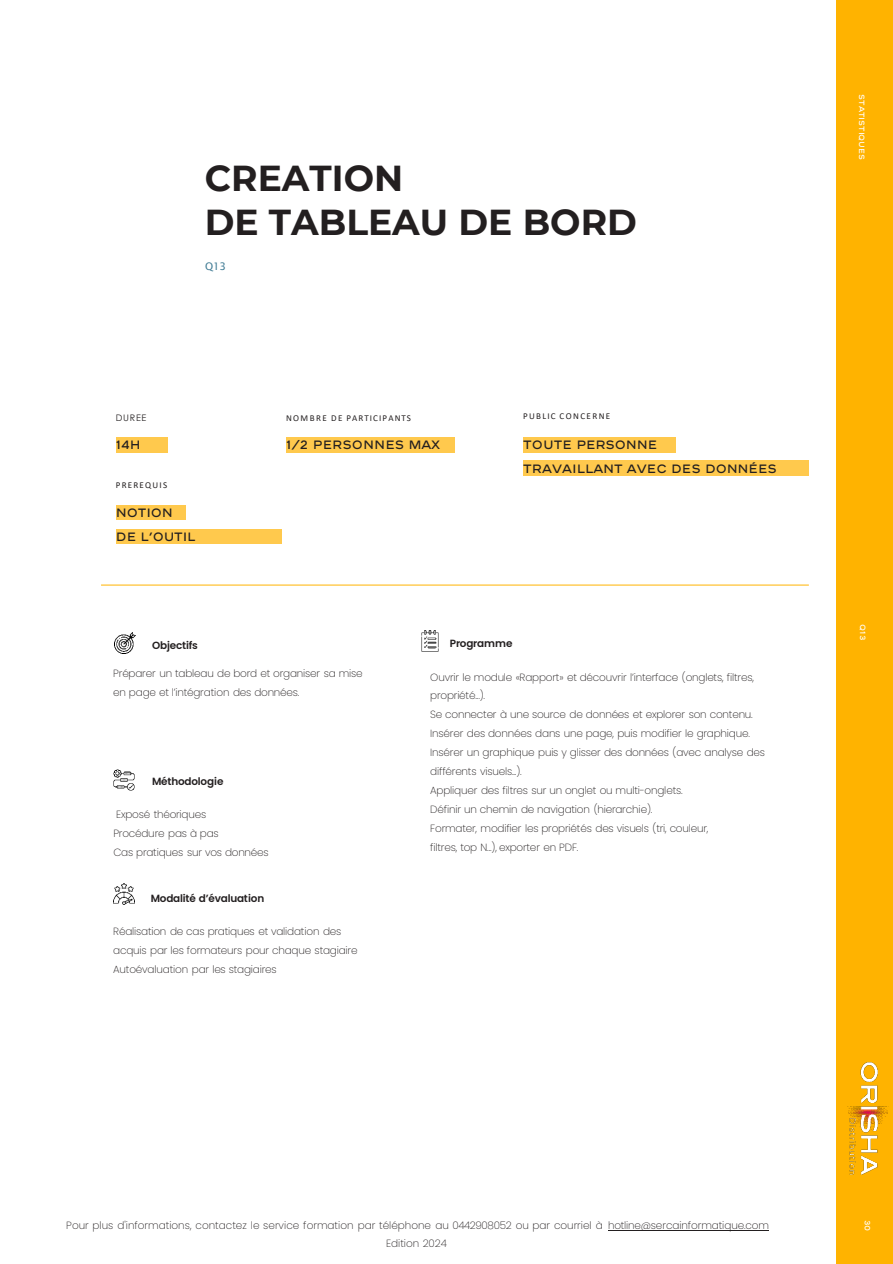
<style>
.page{position:relative;width:893px;height:1264px;background:#fff}
.page>*{position:absolute;margin:0;border:0;box-sizing:border-box;transform-origin:0 0}
.t1{font:700 36px "Montserrat";color:#231f20}
.t2{font:12px "AB Chanel Corpo";letter-spacing:-.005em;color:#231f20}
.t3{font:200 10.5px/18.9px "Poppins";letter-spacing:-.02em;color:#231f20}
.t4{font:600 10.5px "Poppins";letter-spacing:-.015em;color:#231f20}
.t5{font:200 10.5px "Poppins";color:#231f20}
.t6{font:10.5px "Lucida Sans Unicode";color:#3e7a93}
.t7{font:9px "Calibri";letter-spacing:.14em;color:#231f20}
.t8{font:9px "Century Gothic";letter-spacing:.08em;color:#231f20}
.t9{font:7.5px "AB Chanel Corpo";color:#fff}
</style>
<div class="page">
<div style="left:836px;top:0;width:56px;height:1263px;background:#ffb300"></div>
<hr style="left:101px;top:584px;width:707px;height:1px;background:#ffb300">
<div style="left:116px;top:505px;width:69px;height:15px;background:#ffc94d"></div>
<div style="left:286px;top:437px;width:169px;height:15px;background:#ffc94d"></div>
<div style="left:116px;top:437px;width:51px;height:15px;background:#ffc94d"></div>
<div style="left:523px;top:437px;width:152px;height:15px;background:#ffc94d"></div>
<div style="left:523px;top:460px;width:285px;height:16px;background:#ffc94d"></div>
<div style="left:116px;top:529px;width:165px;height:15px;background:#ffc94d"></div>
<hr style="left:608px;top:1229px;width:160px;height:1px;background:#231f20">
<img style="left:847px;top:1062px;width:42px;height:113px">
<img style="left:113px;top:769px;width:21px;height:21px">
<img style="left:113px;top:883px;width:21px;height:21px">
<img style="left:114px;top:632px;width:21px;height:21px">
<img style="left:421px;top:630px;width:18px;height:21px">
<p class="t1" style="left:205px;top:152px;width:200px">CREATION</p>
<p class="t1" style="left:205px;top:196px;width:433px">DE TABLEAU DE BORD</p>
<p class="t6" style="left:205px;top:257px;width:23px">Q13</p>
<p class="t8" style="left:116px;top:411px;width:32px">DUREE</p>
<p class="t2" style="left:116px;top:438px;width:26px">14h</p>
<p class="t7" style="left:116px;top:478px;width:53px">PREREQUIS</p>
<p class="t2" style="left:116px;top:506px;width:59px">NOTION</p>
<p class="t2" style="left:116px;top:529px;width:81px">DE L’OUTIL</p>
<p class="t7" style="left:286px;top:411px;width:126px">NOMBRE DE PARTICIPANTS</p>
<p class="t2" style="left:286px;top:438px;width:155px">1/2 PERSONNES MAX</p>
<p class="t7" style="left:523px;top:410px;width:89px">PUBLIC CONCERNE</p>
<p class="t2" style="left:523px;top:438px;width:135px">TOUTE PERSONNE</p>
<p class="t2" style="left:523px;top:461px;width:255px">TRAVAILLANT AVEC DES DONNÉES</p>
<p class="t4" style="left:152px;top:639px;width:47px">Objectifs</p>
<p class="t4" style="left:450px;top:637px;width:64px">Programme</p>
<p class="t3" style="left:113px;top:663px;width:251px">Préparer un tableau de bord et organiser sa mise en page et l’intégration des données.</p>
<p class="t4" style="left:152px;top:774px;width:73px">Méthodologie</p>
<p class="t3" style="left:116px;top:805px;width:91px">Exposé théoriques</p>
<p class="t3" style="left:113px;top:824px;width:107px">Procédure pas à pas</p>
<p class="t3" style="left:113px;top:842px;width:157px">Cas pratiques sur vos données</p>
<p class="t4" style="left:151px;top:891px;width:115px">Modalité d’évaluation</p>
<p class="t3" style="left:113px;top:921px;width:246px">Réalisation de cas pratiques et validation des acquis par les formateurs pour chaque stagiaire</p>
<p class="t3" style="left:113px;top:959px;width:165px">Autoévaluation par les stagiaires</p>
<p class="t3" style="left:430px;top:667px;width:325px">Ouvrir le module «Rapport» et découvrir l’interface (onglets, filtres, propriété...).</p>
<p class="t3" style="left:430px;top:705px;width:324px">Se connecter à une source de données et explorer son contenu.</p>
<p class="t3" style="left:430px;top:724px;width:321px">Insérer des données dans une page, puis modifier le graphique.</p>
<p class="t3" style="left:430px;top:743px;width:336px">Insérer un graphique puis y glisser des données (avec analyse des différents visuels...).</p>
<p class="t3" style="left:430px;top:780px;width:254px">Appliquer des filtres sur un onglet ou multi-onglets.</p>
<p class="t3" style="left:430px;top:799px;width:223px">Définir un chemin de navigation (hierarchie).</p>
<p class="t3" style="left:430px;top:818px;width:279px">Formater, modifier les propriétés des visuels (tri, couleur,</p>
<p class="t3" style="left:430px;top:837px;width:150px">filtres, top N...), exporter en PDF.</p>
<p class="t9" style="left:866px;top:94px;width:67px;rotate:90deg">STATISTIQUES</p>
<p class="t9" style="left:867px;top:624px;width:17px;rotate:90deg">Q13</p>
<p class="t3" style="left:66px;top:1215px;width:704px">Pour plus d'informations, contactez le service formation par téléphone au 0442908052 ou par courriel à hotline@sercainformatique.com</p>
<p class="t5" style="left:386px;top:1236px;width:62px">Edition 2024</p>
<p class="t9" style="left:871px;top:1219px;width:13px;rotate:90deg">30</p>
</div>
